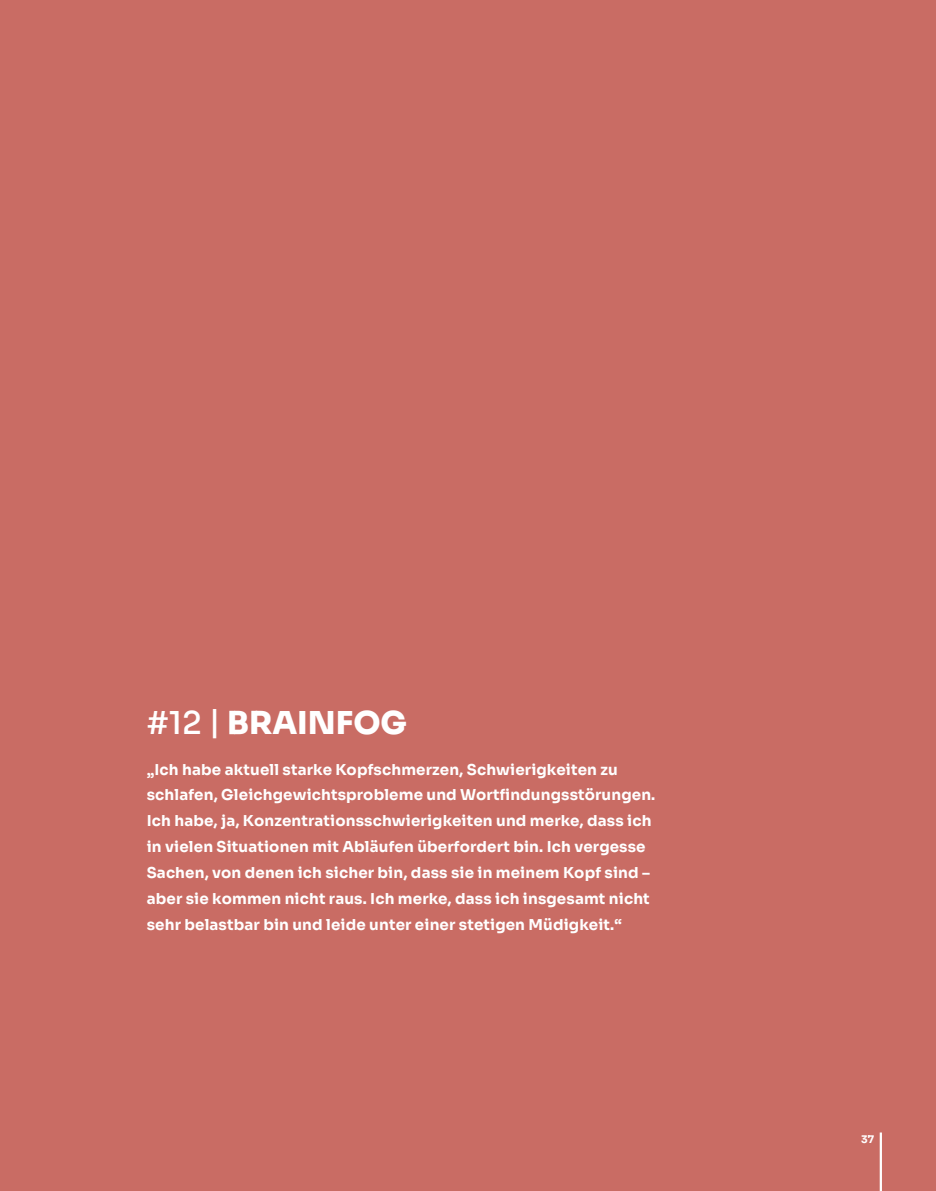
<style>
.page{position:relative;width:936px;height:1191px;background:#fff}
.page>*{position:absolute;margin:0;border:0;box-sizing:border-box;transform-origin:0 0}
.t1{font:800 31.5px "Sora";color:#fff}
.t2{font:700 15px/25.8px "Sora";letter-spacing:.01em;color:#fff}
.t3{font:700 10.5px "Sora";color:#fff}
.s1{font-weight:500}
</style>
<div class="page">
<div style="left:0;top:0;width:935px;height:1191px;background:#c96c64"></div>
<hr style="left:879px;top:1132px;width:2px;height:59px;background:#fff">
<p class="t1" style="left:147px;top:696px;width:261px"><span class="s1">#12 |</span> BRAINFOG</p>
<p class="t2" style="left:147px;top:755px;width:510px">„Ich habe aktuell starke Kopfschmerzen, Schwierigkeiten zu schlafen, Gleichgewichtsprobleme und Wortfindungsstörungen.<br>Ich habe, ja, Konzentrationsschwierigkeiten und merke, dass ich in vielen Situationen mit Abläufen überfordert bin. Ich vergesse Sachen, von denen ich sicher bin, dass sie in meinem Kopf sind – aber sie kommen nicht raus. Ich merke, dass ich insgesamt nicht sehr belastbar bin und leide unter einer stetigen Müdigkeit.“</p>
<p class="t3" style="left:861px;top:1130px;width:15px">37</p>
</div>
